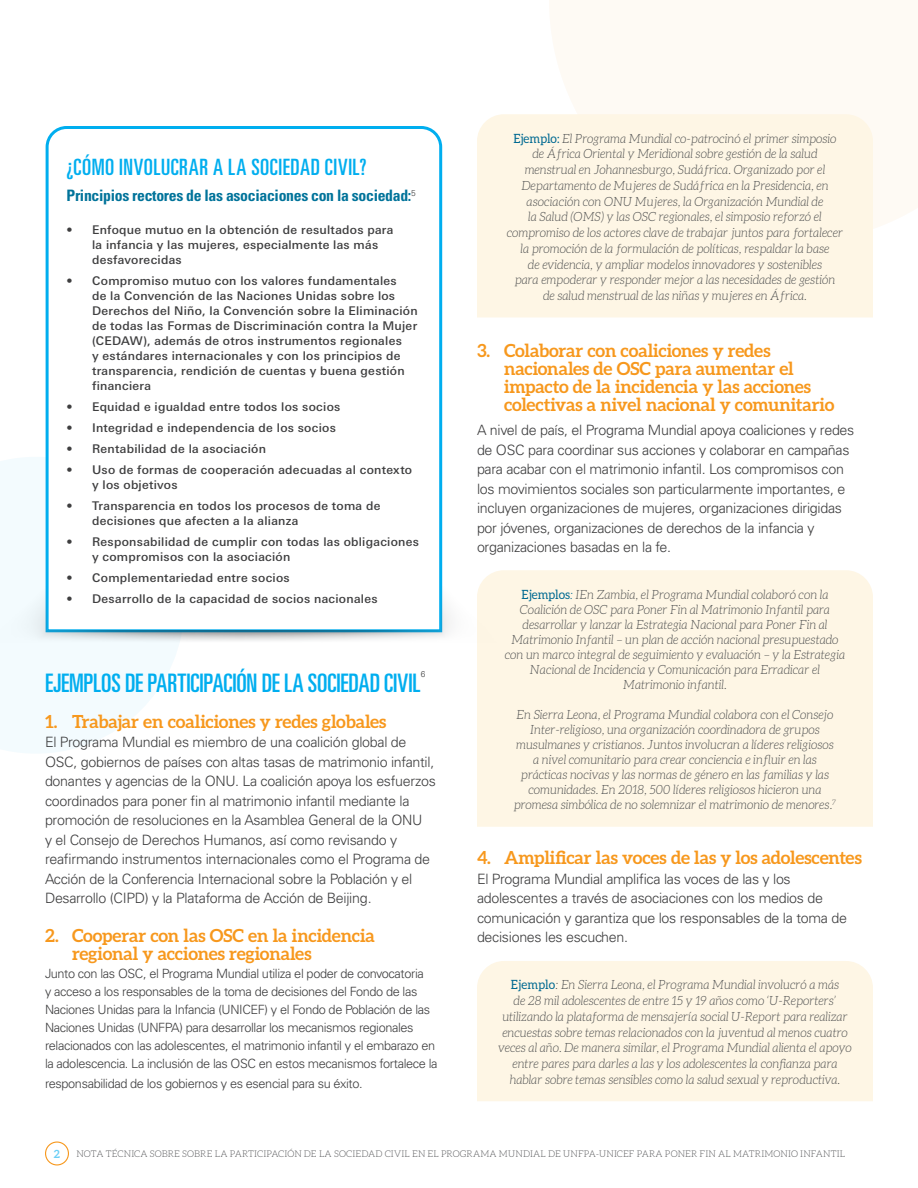
<style>
.page{position:relative;width:918px;height:1188px;background:#fff}
.page>*{position:absolute;margin:0;border:0;box-sizing:border-box;transform-origin:0 0}
.Text_Bullets{font:ultra-condensed 25.5px "Univers LT Std";letter-spacing:-.005em;color:#00aeef}
.Subhead{font:ultra-condensed 22.5px "Univers LT Std";letter-spacing:.03em;color:#00aeef}
.t1{font:700 18px/18px "Aleo";letter-spacing:-.005em;color:#f7981d}
.Subhead_2{font:700 condensed 15.75px "Univers LT Std";letter-spacing:-.02em;color:#00739a}
.Text{font:300 14.25px/19.5px "Univers LT Std";letter-spacing:-.02em;color:#3e3e3f}
.Subhead_3_Italic{font:italic 300 12.75px/15.8px "Aleo";color:#4b4c4d;text-align:center;scale:.95 1}
.Text-2{font:300 12.75px/18px "Univers LT Std";letter-spacing:-.03em;color:#3e3e3f}
.Sidebar_Year_Revie{font:500 12px/15px "Linotype Univers Basic";letter-spacing:.025em;color:#3e3e3f}
.t2{font:700 11.25px "Aleo";color:#6bcff6}
.t3{font:300 9.3px "Aleo";letter-spacing:.02em;color:#57585a}
.Text_Bullets-2{font:300 8.25px "Univers LT Std";color:#3e3e3f}
.s1{font-weight:400;font-style:normal;color:#006991}
.s2{color:#006991}
</style>
<div class="page">
<div style="left:45px;top:1142px;width:24px;height:24px;border:1px solid #f7981d;border-radius:50%"></div>
<svg style="left:0;top:457px;width:179px;height:296px;fill:#f3fbfe"></svg>
<div style="left:549px;top:0;width:369px;height:228px;background:#fefaf4"></div>
<div style="left:477px;top:114px;width:396px;height:203px;background:#fef6e5"></div>
<div style="left:477px;top:570px;width:396px;height:257px;background:#fef6e5"></div>
<div style="left:477px;top:961px;width:396px;height:140px;background:#fef6e5"></div>
<svg style="left:44px;top:126px;width:399px;height:460px"></svg>
<img style="left:0;top:586px;width:502px;height:57px">
<p class="Subhead" style="left:67px;top:154px;width:302px">¿CÓMO INVOLUCRAR A LA SOCIEDAD CIVIL?</p>
<p class="Subhead_2" style="left:67px;top:186px;width:351px">Principios rectores de las asociaciones con la sociedad:<sup>5</sup></p>
<p class="Sidebar_Year_Revie" style="left:92px;top:222px;width:303px;text-indent:-26px">• Enfoque mutuo en la obtención de resultados para la infancia y las mujeres, especialmente las más desfavorecidas</p>
<p class="Sidebar_Year_Revie" style="left:92px;top:273px;width:327px;text-indent:-26px">• Compromiso mutuo con los valores fundamentales<br>de la Convención de las Naciones Unidas sobre los Derechos del Niño, la Convención sobre la Eliminación de todas las Formas de Discriminación contra la Mujer (CEDAW), además de otros instrumentos regionales<br>y estándares internacionales y con los principios de transparencia, rendición de cuentas y buena gestión financiera</p>
<p class="Sidebar_Year_Revie" style="left:67px;top:399px;width:275px">• Equidad e igualdad entre todos los socios</p>
<p class="Sidebar_Year_Revie" style="left:67px;top:420px;width:271px">• Integridad e independencia de los socios</p>
<p class="Sidebar_Year_Revie" style="left:67px;top:441px;width:201px">• Rentabilidad de la asociación</p>
<p class="Sidebar_Year_Revie" style="left:92px;top:462px;width:322px;text-indent:-26px">• Uso de formas de cooperación adecuadas al contexto y los objetivos</p>
<p class="Sidebar_Year_Revie" style="left:92px;top:498px;width:290px;text-indent:-26px">• Transparencia en todos los procesos de toma de decisiones que afecten a la alianza</p>
<p class="Sidebar_Year_Revie" style="left:92px;top:534px;width:328px;text-indent:-26px">• Responsabilidad de cumplir con todas las obligaciones y compromisos con la asociación</p>
<p class="Sidebar_Year_Revie" style="left:67px;top:570px;width:225px">• Complementariedad entre socios</p>
<p class="Sidebar_Year_Revie" style="left:67px;top:591px;width:313px">• Desarrollo de la capacidad de socios nacionales</p>
<p class="Text_Bullets" style="left:45px;top:669px;width:377px">EJEMPLOS DE PARTICIPACIÓN DE LA SOCIEDAD CIVIL</p>
<p class="Text_Bullets-2" style="left:421px;top:669px;width:6px">6</p>
<p class="t1" style="left:45px;top:712px;width:343px">1. Trabajar en coaliciones y redes globales</p>
<p class="Text" style="left:45px;top:732px;width:392px">El Programa Mundial es miembro de una coalición global de OSC, gobiernos de países con altas tasas de matrimonio infantil, donantes y agencias de la ONU. La coalición apoya los esfuerzos coordinados para poner fin al matrimonio infantil mediante la promoción de resoluciones en la Asamblea General de la ONU<br>y el Consejo de Derechos Humanos, así como revisando y reafirmando instrumentos internacionales como el Programa de Acción de la Conferencia Internacional sobre la Población y el Desarrollo (CIPD) y la Plataforma de Acción de Beijing.</p>
<p class="t1" style="left:72px;top:926px;width:304px;text-indent:-27px">2. Cooperar con las OSC en la incidencia regional y acciones regionales</p>
<p class="Text-2" style="left:45px;top:964px;width:394px">Junto con las OSC, el Programa Mundial utiliza el poder de convocatoria<br>y acceso a los responsables de la toma de decisiones del Fondo de las Naciones Unidas para la Infancia (UNICEF) y el Fondo de Población de las Naciones Unidas (UNFPA) para desarrollar los mecanismos regionales relacionados con las adolescentes, el matrimonio infantil y el embarazo en la adolescencia. La inclusión de las OSC en estos mecanismos fortalece la</p>
<p class="Text-2" style="left:45px;top:1074px;width:319px">responsabilidad de los gobiernos y es esencial para su éxito.</p>
<p class="Subhead_3_Italic" style="left:507px;top:130px;width:355px"><span class="s1">Ejemplo:</span> El Programa Mundial co-patrocinó el primer simposio de África Oriental y Meridional sobre gestión de la salud menstrual en Johannesburgo, Sudáfrica. Organizado por el Departamento de Mujeres de Sudáfrica en la Presidencia, en asociación con ONU Mujeres, la Organización Mundial de<br>la Salud (OMS) y las OSC regionales, el simposio reforzó el compromiso de los actores clave de trabajar juntos para fortalecer la promoción de la formulación de políticas, respaldar la base<br>de evidencia, y ampliar modelos innovadores y sostenibles<br>para empoderar y responder mejor a las necesidades de gestión<br>de salud menstrual de las niñas y mujeres en África.</p>
<p class="t1" style="left:504px;top:341px;width:332px;text-indent:-27px">3. Colaborar con coaliciones y redes nacionales de OSC para aumentar el impacto de la incidencia y las acciones colectivas a nivel nacional y comunitario</p>
<p class="Text" style="left:477px;top:420px;width:379px">A nivel de país, el Programa Mundial apoya coaliciones y redes de OSC para coordinar sus acciones y colaborar en campañas para acabar con el matrimonio infantil. Los compromisos con los movimientos sociales son particularmente importantes, e incluyen organizaciones de mujeres, organizaciones dirigidas por jóvenes, organizaciones de derechos de la infancia y organizaciones basadas en la fe.</p>
<p class="Subhead_3_Italic" style="left:505px;top:586px;width:360px;line-height:15px"><span class="s1">Ejemplos</span><span class="s2">:</span> IEn Zambia, el Programa Mundial colaboró con la Coalición de OSC para Poner Fin al Matrimonio Infantil para desarrollar y lanzar la Estrategia Nacional para Poner Fin al Matrimonio Infantil – un plan de acción nacional presupuestado con un marco integral de seguimiento y evaluación – y la Estrategia Nacional de Incidencia y Comunicación para Erradicar el Matrimonio infantil.</p>
<p class="Subhead_3_Italic" style="left:514px;top:706px;width:341px;line-height:15.1px">En Sierra Leona, el Programa Mundial colabora con el Consejo Inter-religioso, una organización coordinadora de grupos musulmanes y cristianos. Juntos involucran a líderes religiosos a nivel comunitario para crear conciencia e influir en las prácticas nocivas y las normas de género en las familias y las comunidades. En 2018, 500 líderes religiosos hicieron una promesa simbólica de no solemnizar el matrimonio de menores.<sup>7</sup></p>
<p class="t1" style="left:477px;top:848px;width:386px">4. Amplificar las voces de las y los adolescentes</p>
<p class="Text" style="left:477px;top:869px;width:371px">El Programa Mundial amplifica las voces de las y los adolescentes a través de asociaciones con los medios de comunicación y garantiza que los responsables de la toma de decisiones les escuchen.</p>
<p class="Subhead_3_Italic" style="left:498px;top:977px;width:374px"><span class="s1">Ejemplo</span>: En Sierra Leona, el Programa Mundial involucró a más<br>de 28 mil adolescentes de entre 15 y 19 años como ‘U-Reporters’ utilizando la plataforma de mensajería social U-Report para realizar encuestas sobre temas relacionados con la juventud al menos cuatro veces al año. De manera similar, el Programa Mundial alienta el apoyo entre pares para darles a las y los adolescentes la confianza para hablar sobre temas sensibles como la salud sexual y reproductiva.</p>
<p class="t2" style="left:54px;top:1147px;width:8px">2</p>
<p class="t3" style="left:76px;top:1149px;width:770px">NOTA TÉCNICA SOBRE SOBRE LA PARTICIPACIÓN DE LA SOCIEDAD CIVIL EN EL PROGRAMA MUNDIAL DE UNFPA-UNICEF PARA PONER FIN AL MATRIMONIO INFANTIL</p>
</div>
